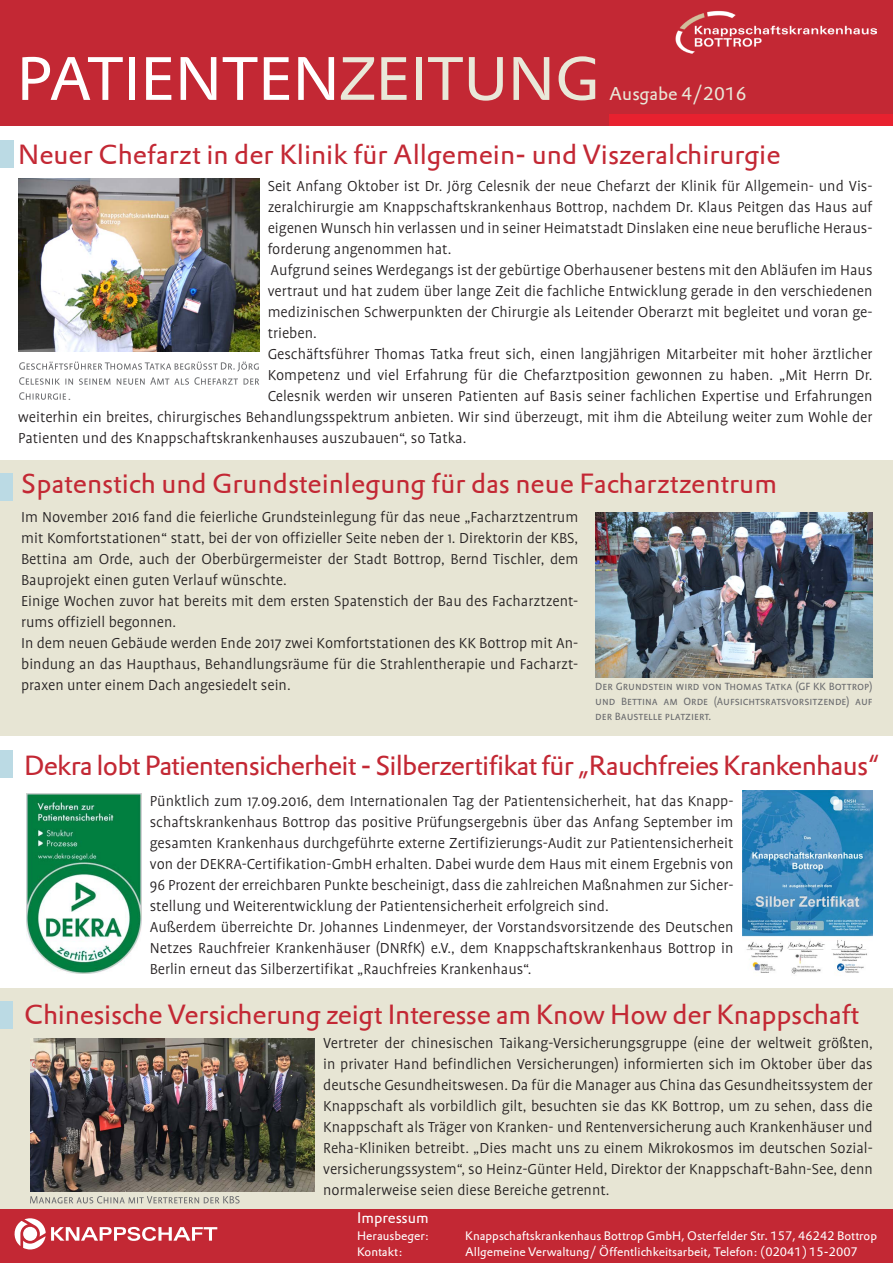
<style>
.page{position:relative;width:893px;height:1263px;background:#fff}
.page>*{position:absolute;margin:0;border:0;box-sizing:border-box;transform-origin:0 0}
.t1{font:60px "DTL Prokyon T";letter-spacing:-.015em;color:#fff}
.Header_II{font:27px "DTL Prokyon T";letter-spacing:-.015em;color:#c32834}
.Header_I{font:27px "DTL Prokyon T";letter-spacing:-.01em;color:#c32834}
.t2{font:18px "DTL Prokyon T";color:#e9e8d9}
.Fließtext{font:300 16.5px/21px "Profile";color:#231f20;text-align:justify}
.t3{font:15px "DTL Prokyon T";color:#fff}
.t4{font:12px "DTL Prokyon T";color:#fff}
.Bildunterschrift{font:12px/15px "Profile SC";color:#6c6d70;text-align:justify}
.s1{color:#e9e8d9}
</style>
<div class="page">
<div style="left:0;top:0;width:893px;height:125px;background:#c32834"></div>
<img style="left:675px;top:11px;width:201px;height:42px">
<div style="left:609px;top:114px;width:284px;height:11px;background:#e8212f"></div>
<div style="left:0;top:1209px;width:893px;height:54px;background:#c32834"></div>
<div style="left:0;top:460px;width:893px;height:276px;background:#e7e5d4"></div>
<div style="left:0;top:989px;width:893px;height:220px;background:#e7e5d4"></div>
<div style="left:0;top:140px;width:14px;height:28px;background:#bbdae4"></div>
<div style="left:0;top:473px;width:13px;height:28px;background:#bbdae4"></div>
<div style="left:0;top:750px;width:13px;height:28px;background:#bbdae4"></div>
<div style="left:0;top:1001px;width:13px;height:28px;background:#bbdae4"></div>
<svg style="left:14px;top:1218px;width:203px;height:31px"></svg>
<img style="left:18px;top:179px;width:241px;height:173px">
<svg style="left:19px;top:392px;width:47px;height:8px"></svg>
<svg style="left:19px;top:377px;width:240px;height:8px"></svg>
<svg style="left:19px;top:362px;width:240px;height:9px"></svg>
<img style="left:595px;top:512px;width:277px;height:165px">
<img style="left:742px;top:791px;width:131px;height:183px">
<img style="left:26px;top:793px;width:115px;height:180px">
<img style="left:30px;top:1038px;width:285px;height:153px">
<svg style="left:30px;top:1196px;width:210px;height:8px"></svg>
<h1 class="t1" style="left:17px;top:39px;width:585px">PATIENTEN<span class="s1">ZEITUNG</span></h1>
<p class="t2" style="left:609px;top:82px;width:139px">Ausgabe 4/2016</p>
<p class="Header_II" style="left:18px;top:137px;width:764px">Neuer Chefarzt in der Klinik für Allgemein- und Viszeralchirurgie</p>
<p class="Fließtext" style="left:268px;top:176px;width:606px">Seit Anfang Oktober ist Dr. Jörg Celesnik der neue Chefarzt der Klinik für Allgemein- und Vis&shy;zeralchirurgie am Knappschaftskrankenhaus Bottrop, nachdem Dr. Klaus Peitgen das Haus auf eigenen Wunsch hin verlassen und in seiner Heimatstadt Dinslaken eine neue berufliche Heraus&shy;forderung angenommen hat.</p>
<p class="Fließtext" style="left:268px;top:260px;width:606px">Aufgrund seines Werdegangs ist der gebürtige Oberhausener bestens mit den Abläufen im Haus vertraut und hat zudem über lange Zeit die fachliche Entwicklung gerade in den verschiedenen medizinischen Schwerpunkten der Chirurgie als Leitender Oberarzt mit begleitet und voran ge&shy;trieben.</p>
<p class="Fließtext" style="left:268px;top:344px;width:606px">Geschäftsführer Thomas Tatka freut sich, einen langjährigen Mitarbeiter mit hoher ärztlicher</p>
<p class="Fließtext" style="left:268px;top:365px;width:606px">Kompetenz und viel Erfahrung für die Chefarztposition gewonnen zu haben. „Mit Herrn Dr.</p>
<p class="Fließtext" style="left:268px;top:386px;width:606px">Celesnik werden wir unseren Patienten auf Basis seiner fachlichen Expertise und Erfahrungen</p>
<p class="Fließtext" style="left:18px;top:407px;width:856px">weiterhin ein breites, chirurgisches Behandlungsspektrum anbieten. Wir sind überzeugt, mit ihm die Abteilung weiter zum Wohle der</p>
<p class="Fließtext" style="left:18px;top:428px;width:450px">Patienten und des Knappschaftskrankenhauses auszubauen“, so Tatka.</p>
<p class="Bildunterschrift" style="left:68px;top:389px;width:4px">.</p>
<p class="Header_II" style="left:21px;top:466px;width:757px">Spatenstich und Grundsteinlegung für das neue Facharztzentrum</p>
<p class="Fließtext" style="left:21px;top:507px;width:559px">Im November 2016 fand die feierliche Grundsteinlegung für das neue „Facharztzentrum mit Komfortstationen“ statt, bei der von offizieller Seite neben der 1. Direktorin der KBS, Bettina am Orde, auch der Oberbürgermeister der Stadt Bottrop, Bernd Tischler, dem Bauprojekt einen guten Verlauf wünschte.</p>
<p class="Fließtext" style="left:21px;top:591px;width:559px">Einige Wochen zuvor hat bereits mit dem ersten Spatenstich der Bau des Facharztzent&shy;rums offiziell begonnen.</p>
<p class="Fließtext" style="left:21px;top:633px;width:559px">In dem neuen Gebäude werden Ende 2017 zwei Komfortstationen des KK Bottrop mit An&shy;bindung an das Haupthaus, Behandlungsräume für die Strahlentherapie und Facharzt&shy;praxen unter einem Dach angesiedelt sein.</p>
<p class="Bildunterschrift" style="left:595px;top:679px;width:279px">Der Grundstein wird von Thomas Tatka (GF KK Bottrop) und Bettina am Orde (Aufsichtsratsvorsitzende) auf der Baustelle platziert.</p>
<p class="Header_II" style="left:24px;top:747px;width:857px">Dekra lobt Patientensicherheit - Silberzertifikat für „Rauchfreies Krankenhaus“</p>
<p class="Fließtext" style="left:150px;top:790px;width:585px">Pünktlich zum 17.09.2016, dem Internationalen Tag der Patientensicherheit, hat das Knapp&shy;schaftskrankenhaus Bottrop das positive Prüfungsergebnis über das Anfang September im gesamten Krankenhaus durchgeführte externe Zertifizierungs-Audit zur Patientensicherheit von der DEKRA-Certifikation-GmbH erhalten. Dabei wurde dem Haus mit einem Ergebnis von 96 Prozent der erreichbaren Punkte bescheinigt, dass die zahlreichen Maßnahmen zur Sicher&shy;stellung und Weiterentwicklung der Patientensicherheit erfolgreich sind.</p>
<p class="Fließtext" style="left:150px;top:916px;width:585px">Außerdem überreichte Dr. Johannes Lindenmeyer, der Vorstandsvorsitzende des Deutschen Netzes Rauchfreier Krankenhäuser (DNRfK) e.V., dem Knappschaftskrankenhaus Bottrop in Berlin erneut das Silberzertifikat „Rauchfreies Krankenhaus“.</p>
<p class="Header_I" style="left:24px;top:997px;width:837px">Chinesische Versicherung zeigt Interesse am Know How der Knappschaft</p>
<p class="Fließtext" style="left:323px;top:1033px;width:551px">Vertreter der chinesischen Taikang-Versicherungsgruppe (eine der weltweit größten, in privater Hand befindlichen Versicherungen) informierten sich im Oktober über das deutsche Gesundheitswesen. Da für die Manager aus China das Gesundheitssystem der Knappschaft als vorbildlich gilt, besuchten sie das KK Bottrop, um zu sehen, dass die Knappschaft als Träger von Kranken- und Rentenversicherung auch Krankenhäuser und Reha-Kliniken betreibt. „Dies macht uns zu einem Mikrokosmos im deutschen Sozial&shy;versicherungssystem“, so Heinz-Günter Held, Direktor der Knappschaft-Bahn-See, denn normalerweise seien diese Bereiche getrennt.</p>
<p class="t3" style="left:357px;top:1208px;width:73px">Impressum</p>
<p class="t4" style="left:357px;top:1228px;width:73px">Herausbeger:</p>
<p class="t4" style="left:465px;top:1228px;width:413px">Knappschaftskrankenhaus Bottrop GmbH, Osterfelder Str. 157, 46242 Bottrop</p>
<p class="t4" style="left:357px;top:1244px;width:47px">Kontakt:</p>
<p class="t4" style="left:465px;top:1244px;width:394px">Allgemeine Verwaltung/ Öffentlichkeitsarbeit, Telefon: (02041) 15-2007</p>
</div>
